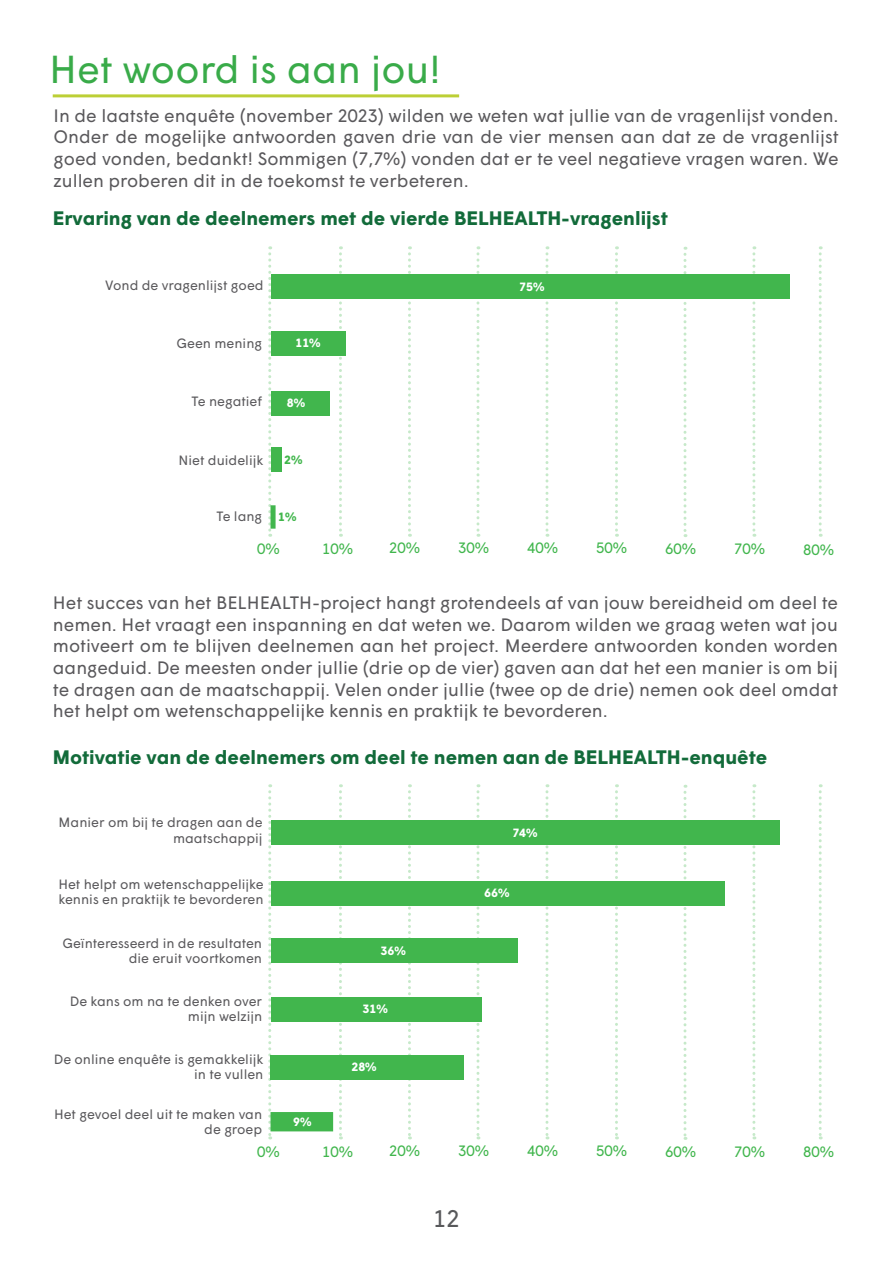
<style>
.page{position:relative;width:893px;height:1263px;background:#fff}
.page>*{position:absolute;margin:0;border:0;box-sizing:border-box;transform-origin:0 0}
.t1{font:39px "Wigrum";color:#39ab49}
.t2{font:24px "Wigrum";color:#58595b}
.t3{font:700 19.5px "Wigrum";color:#126b3a}
.t4{font:18px/21.6px "Wigrum";color:#5a595c;text-align:justify}
.t5{font:15px "Wigrum";color:#41b64d}
.t6{font:13.5px/15px "Wigrum";color:#5a595c;text-align:right}
.t7{font:700 12px "Wigrum";color:#fff}
.t8{font:700 12px "Wigrum";color:#41b64c}
</style>
<div class="page">
<hr style="left:53px;top:94px;width:406px;height:3px;background:#bccf35">
<svg style="left:268px;top:784px;width:3px;height:355px"></svg>
<svg style="left:339px;top:784px;width:3px;height:355px"></svg>
<svg style="left:408px;top:784px;width:3px;height:355px"></svg>
<svg style="left:476px;top:784px;width:3px;height:355px"></svg>
<svg style="left:545px;top:784px;width:3px;height:355px"></svg>
<svg style="left:615px;top:784px;width:3px;height:355px"></svg>
<div style="left:270px;top:1112px;width:63px;height:19px;background:#41b64d"></div>
<div style="left:271px;top:881px;width:453px;height:24px;background:#41b64d"></div>
<div style="left:271px;top:938px;width:247px;height:25px;background:#41b64d"></div>
<div style="left:271px;top:997px;width:211px;height:24px;background:#41b64d"></div>
<div style="left:270px;top:1055px;width:194px;height:24px;background:#41b64d"></div>
<svg style="left:683px;top:785px;width:3px;height:355px"></svg>
<svg style="left:752px;top:784px;width:3px;height:355px"></svg>
<svg style="left:819px;top:784px;width:3px;height:355px"></svg>
<svg style="left:268px;top:246px;width:3px;height:291px"></svg>
<svg style="left:339px;top:246px;width:3px;height:291px"></svg>
<svg style="left:408px;top:246px;width:3px;height:291px"></svg>
<svg style="left:476px;top:246px;width:3px;height:291px"></svg>
<svg style="left:545px;top:246px;width:3px;height:291px"></svg>
<svg style="left:615px;top:246px;width:3px;height:291px"></svg>
<svg style="left:270px;top:505px;width:6px;height:24px"></svg>
<div style="left:271px;top:275px;width:518px;height:24px;background:#41b64d"></div>
<div style="left:271px;top:331px;width:74px;height:25px;background:#41b64d"></div>
<div style="left:271px;top:391px;width:59px;height:25px;background:#41b64d"></div>
<div style="left:271px;top:447px;width:10px;height:24px;background:#41b64d"></div>
<svg style="left:683px;top:247px;width:3px;height:290px"></svg>
<svg style="left:752px;top:246px;width:3px;height:291px"></svg>
<svg style="left:819px;top:246px;width:3px;height:291px"></svg>
<div style="left:271px;top:820px;width:509px;height:24px;background:#41b64d"></div>
<p class="t1" style="left:49px;top:40px;width:393px">Het woord is aan jou!</p>
<p class="t4" style="left:54px;top:103px;width:787px">In de laatste enquête (november 2023) wilden we weten wat jullie van de vragenlijst vonden.<br>Onder de mogelijke antwoorden gaven drie van de vier mensen aan dat ze de vragenlijst goed vonden, bedankt! Sommigen (7,7%) vonden dat er te veel negatieve vragen waren. We zullen proberen dit in de toekomst te verbeteren.</p>
<p class="t3" style="left:53px;top:203px;width:617px">Ervaring van de deelnemers met de vierde BELHEALTH-vragenlijst</p>
<p class="t6" style="left:105px;top:277px;width:160px">Vond de vragenlijst goed</p>
<p class="t7" style="left:519px;top:278px;width:27px">75%</p>
<p class="t6" style="left:176px;top:335px;width:87px">Geen mening</p>
<p class="t7" style="left:295px;top:334px;width:27px">11%</p>
<p class="t6" style="left:192px;top:393px;width:72px">Te negatief</p>
<p class="t7" style="left:287px;top:394px;width:20px">8%</p>
<p class="t6" style="left:179px;top:451px;width:86px">Niet duidelijk</p>
<p class="t8" style="left:284px;top:451px;width:20px">2%</p>
<p class="t6" style="left:216px;top:507px;width:47px">Te lang</p>
<p class="t8" style="left:278px;top:508px;width:20px">1%</p>
<p class="t5" style="left:257px;top:537px;width:24px">0%</p>
<p class="t5" style="left:322px;top:537px;width:33px">10%</p>
<p class="t5" style="left:389px;top:537px;width:33px">20%</p>
<p class="t5" style="left:458px;top:536px;width:33px">30%</p>
<p class="t5" style="left:527px;top:536px;width:33px">40%</p>
<p class="t5" style="left:596px;top:536px;width:33px">50%</p>
<p class="t5" style="left:665px;top:537px;width:33px">60%</p>
<p class="t5" style="left:734px;top:537px;width:33px">70%</p>
<p class="t5" style="left:803px;top:538px;width:33px">80%</p>
<p class="t4" style="left:53px;top:591px;width:787px">Het succes van het BELHEALTH-project hangt grotendeels af van jouw bereidheid om deel te nemen. Het vraagt een inspanning en dat weten we. Daarom wilden we graag weten wat jou motiveert om te blijven deelnemen aan het project. Meerdere antwoorden konden worden aangeduid. De meesten onder jullie (drie op de vier) gaven aan dat het een manier is om bij te dragen aan de maatschappij. Velen onder jullie (twee op de drie) nemen ook deel omdat het helpt om wetenschappelijke kennis en praktijk te bevorderen.</p>
<p class="t3" style="left:53px;top:742px;width:716px">Motivatie van de deelnemers om deel te nemen aan de BELHEALTH-enquête</p>
<p class="t6" style="left:59px;top:813px;width:205px;line-height:16.2px">Manier om bij te dragen aan de maatschappij</p>
<p class="t6" style="left:58px;top:876px;width:207px;text-align:left">Het helpt om wetenschappelijke kennis en praktijk te bevorderen</p>
<p class="t6" style="left:62px;top:935px;width:201px">Geïnteresseerd in de resultaten die eruit voortkomen</p>
<p class="t6" style="left:70px;top:993px;width:194px">De kans om na te denken over mijn welzijn</p>
<p class="t6" style="left:54px;top:1051px;width:211px">De online enquête is gemakkelijk in te vullen</p>
<p class="t6" style="left:54px;top:1106px;width:210px">Het gevoel deel uit te maken van de groep</p>
<p class="t7" style="left:293px;top:1113px;width:20px">9%</p>
<p class="t7" style="left:381px;top:941px;width:27px">36%</p>
<p class="t7" style="left:363px;top:1000px;width:27px">31%</p>
<p class="t7" style="left:351px;top:1058px;width:27px">28%</p>
<p class="t7" style="left:512px;top:824px;width:27px">74%</p>
<p class="t7" style="left:484px;top:884px;width:27px">66%</p>
<p class="t5" style="left:257px;top:1140px;width:24px">0%</p>
<p class="t5" style="left:322px;top:1140px;width:33px">10%</p>
<p class="t5" style="left:389px;top:1139px;width:33px">20%</p>
<p class="t5" style="left:458px;top:1139px;width:33px">30%</p>
<p class="t5" style="left:527px;top:1139px;width:33px">40%</p>
<p class="t5" style="left:596px;top:1139px;width:33px">50%</p>
<p class="t2" style="left:433px;top:1200px;width:28px">12</p>
<p class="t5" style="left:665px;top:1140px;width:33px">60%</p>
<p class="t5" style="left:734px;top:1140px;width:33px">70%</p>
<p class="t5" style="left:803px;top:1141px;width:33px">80%</p>
</div>
